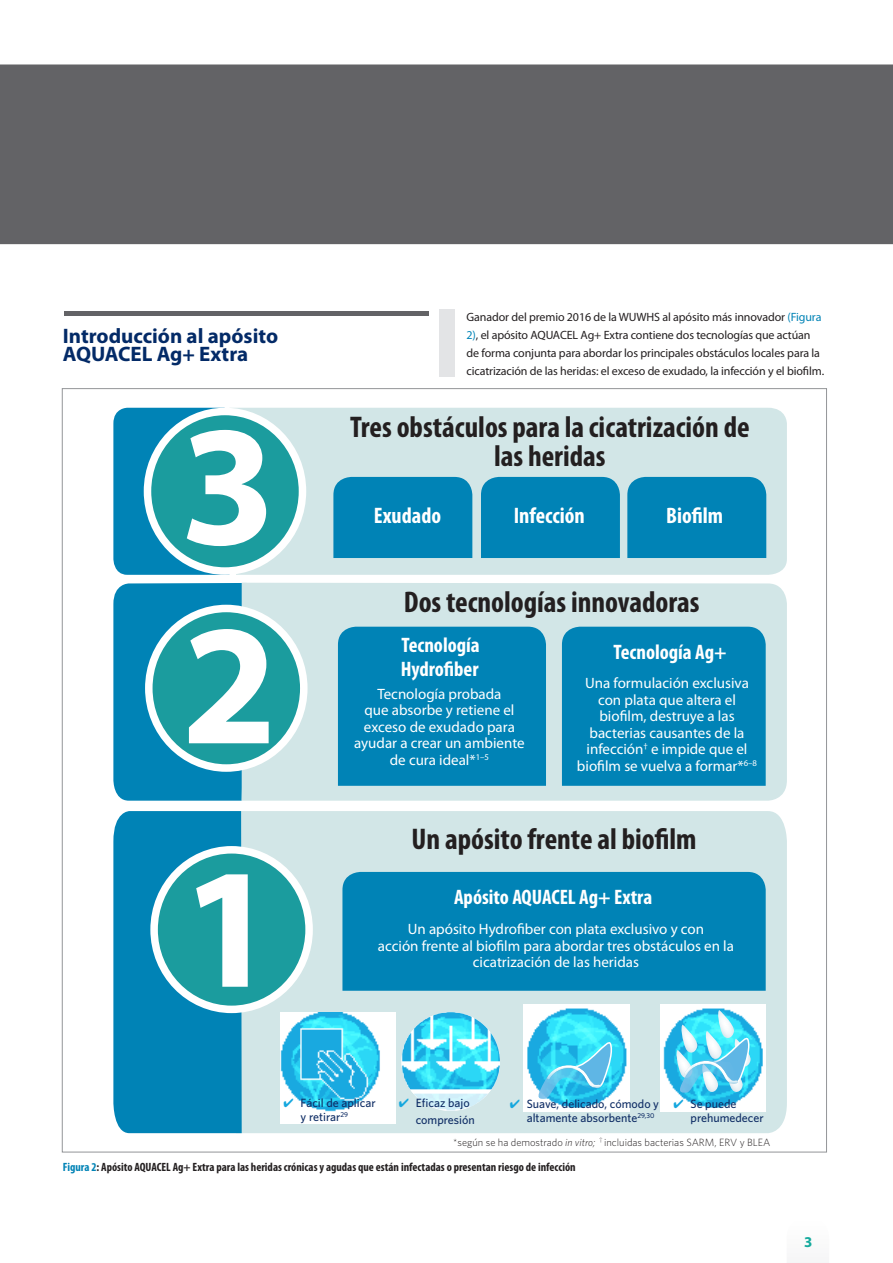
<style>
.page{position:relative;width:893px;height:1263px;background:#fff}
.page>*{position:absolute;margin:0;border:0;box-sizing:border-box;transform-origin:0 0}
.t1{font:700 172.95px/243.5px "Myriad Pro";color:#fff}
.t2{font:700 condensed 30px/28.5px "Myriad Pro";color:#231f20;text-align:center}
.t3{font:700 condensed 22.5px "Myriad Pro";color:#fff}
.t4{font:700 condensed 21px/24px "Myriad Pro";color:#fff}
.t5{font:700 21px/18px "Myriad Pro";color:#032a67}
.t6{font:15px/16.5px "Myriad Pro";color:#fff;text-align:center}
.t7{font:700 15px "Myriad Pro";color:#15aa9d}
.t8{font:12px/18px "Myriad Pro";letter-spacing:-.01em;color:#231f20}
.t9{font:500 12px/13.5px "Whitney";color:#0f2d65}
.t10{font:700 condensed 12px "Myriad Pro";color:#231f20}
.t11{font:300 10.5px "Whitney";color:#231f20}
.s1{color:#0083b6}
.s2{color:#15a7de}
.s3{font-style:italic}
</style>
<div class="page">
<div style="left:62px;top:388px;width:765px;height:764px;background:#fff;border:1px solid #939598"></div>
<div style="left:242px;top:811px;width:545px;height:322px;background:#d2e6e7"></div>
<div style="left:0;top:64px;width:893px;height:180px;background:#636366"></div>
<div style="left:65px;top:311px;width:364px;height:5px;background:#636366"></div>
<div style="left:439px;top:309px;width:16px;height:68px;background:#e3e4e6"></div>
<svg style="left:113px;top:408px;width:103px;height:167px;background:#118bba"></svg>
<svg style="left:113px;top:583px;width:129px;height:218px;background:#0c89b9"></svg>
<div style="left:113px;top:811px;width:129px;height:322px;background:#0083b6"></div>
<div style="left:234px;top:408px;width:553px;height:167px;background:#d2e6e7"></div>
<div style="left:242px;top:583px;width:545px;height:218px;background:#d2e6e7"></div>
<div style="left:147px;top:411px;width:155px;height:160px;background:#1b9c9e;border-radius:50%"></div>
<div style="left:144px;top:408px;width:162px;height:167px;border:8px solid #fff;border-radius:50%"></div>
<div style="left:333px;top:477px;width:139px;height:81px;background:#0083b6"></div>
<div style="left:338px;top:627px;width:208px;height:159px;background:#0083b6"></div>
<div style="left:342px;top:872px;width:424px;height:119px;background:#0083b6"></div>
<div style="left:562px;top:627px;width:204px;height:159px;background:#0083b6"></div>
<div style="left:481px;top:477px;width:139px;height:81px;background:#0083b6"></div>
<div style="left:627px;top:477px;width:139px;height:81px;background:#0083b6"></div>
<div style="left:149px;top:608px;width:155px;height:160px;background:#1b9c9e;border-radius:50%"></div>
<div style="left:145px;top:605px;width:163px;height:167px;border:8px solid #fff;border-radius:50%"></div>
<div style="left:154px;top:850px;width:155px;height:159px;background:#1b9c9e;border-radius:50%"></div>
<div style="left:150px;top:846px;width:163px;height:167px;border:8px solid #fff;border-radius:50%"></div>
<img style="left:280px;top:1012px;width:116px;height:112px">
<img style="left:401px;top:1012px;width:99px;height:95px">
<img style="left:431px;top:1107px;width:40px;height:4px">
<img style="left:524px;top:1004px;width:105px;height:107px">
<img style="left:660px;top:1004px;width:105px;height:107px">
<svg style="left:675px;top:1010px;width:77px;height:85px"></svg>
<div style="left:683px;top:1059px;width:56px;height:20px;background:#fff;opacity:.75"></div>
<div style="left:683px;top:1063px;width:56px;height:21px;background:#0087c7;opacity:.75"></div>
<svg style="left:537px;top:1035px;width:76px;height:65px;background:#3ccdef"></svg>
<div style="left:546px;top:1064px;width:56px;height:19px;background:#fff;opacity:.75"></div>
<div style="left:546px;top:1067px;width:56px;height:21px;background:#0087c7;opacity:.75"></div>
<h3 class="t5" style="left:63px;top:327px;width:217px">Introducción al apósito<br>AQUACEL Ag+ Extra</h3>
<h1 class="t1" style="left:180px;top:358px;width:97px">3</h1>
<h1 class="t1" style="left:181px;top:558px;width:97px">2<br>1</h1>
<p class="t8" style="left:467px;top:308px;width:359px">Ganador del premio 2016 de la WUWHS al apósito más innovador <span class="s1">(Figura 2)</span>, el apósito AQUACEL Ag+ Extra contiene dos tecnologías que actúan de forma conjunta para abordar los principales obstáculos locales para la cicatrización de las heridas: el exceso de exudado, la infección y el biofilm.</p>
<h2 class="t2" style="left:350px;top:412px;width:401px">Tres obstáculos para la cicatrización de las heridas</h2>
<h3 class="t3" style="left:374px;top:501px;width:69px">Exudado</h3>
<h3 class="t3" style="left:514px;top:501px;width:73px">Infección</h3>
<h3 class="t3" style="left:666px;top:501px;width:58px">Biofilm</h3>
<h2 class="t2" style="left:404px;top:587px;width:297px">Dos tecnologías innovadoras</h2>
<h3 class="t4" style="left:401px;top:633px;width:80px">Tecnología<br>Hydrofiber</h3>
<h3 class="t4" style="left:614px;top:639px;width:115px">Tecnología Ag+</h3>
<p class="t6" style="left:354px;top:685px;width:172px">Tecnología probada<br>que absorbe y retiene el exceso de exudado para ayudar a crear un ambiente de cura ideal*<sup>1–5</sup></p>
<p class="t6" style="left:577px;top:675px;width:182px">Una formulación exclusiva con plata que altera el biofilm, destruye a las bacterias causantes de la infección<sup>†</sup> e impide que el biofilm se vuelva a formar*<sup>6–8</sup></p>
<h2 class="t2" style="left:412px;top:824px;width:286px">Un apósito frente al biofilm</h2>
<h3 class="t4" style="left:454px;top:885px;width:200px">Apósito AQUACEL Ag+ Extra</h3>
<p class="t6" style="left:378px;top:921px;width:358px">Un apósito Hydrofiber con plata exclusivo y con<br>acción frente al biofilm para abordar tres obstáculos en la cicatrización de las heridas</p>
<p class="t9" style="left:301px;top:1096px;width:77px;text-indent:-17px"><span class="s2">✔</span> Fácil de aplicar y retirar<sup>29</sup></p>
<p class="t9" style="left:416px;top:1094px;width:61px;line-height:16.5px;text-indent:-17px"><span class="s2">✔</span> Eficaz bajo compresión</p>
<p class="t9" style="left:527px;top:1097px;width:134px;text-indent:-17px"><span class="s2">✔</span> Suave, delicado, cómodo y altamente absorbente<sup>29,30</sup></p>
<p class="t9" style="left:690px;top:1097px;width:75px;text-indent:-17px"><span class="s2">✔</span> Se puede prehumedecer</p>
<p class="t11" style="left:453px;top:1136px;width:319px">*según se ha demostrado <span class="s3">in vitro;</span> <sup>†</sup> incluidas bacterias SARM, ERV y BLEA</p>
<p class="t10" style="left:63px;top:1159px;width:514px"><span class="s1">Figura 2</span>: Apósito AQUACEL Ag+ Extra para las heridas crónicas y agudas que están infectadas o presentan riesgo de infección</p>
<p class="t7" style="left:804px;top:1232px;width:10px">3</p>
</div>
